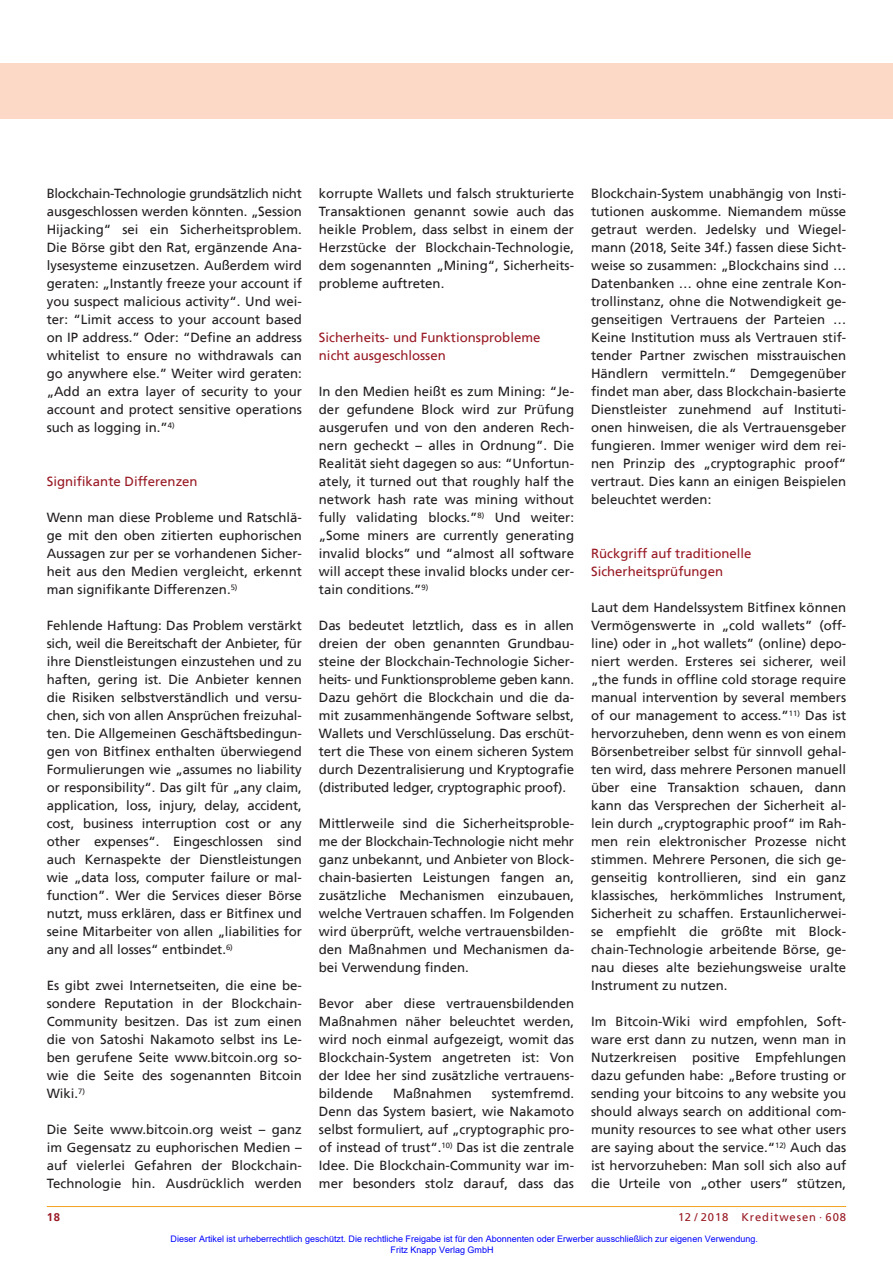
<style>
.page{position:relative;width:893px;height:1263px;background:#fff}
.page>*{position:absolute;margin:0;border:0;box-sizing:border-box;transform-origin:0 0}
.t1{font:13.2px/18px "Frutiger";color:#231f20;text-align:justify}
.t2{font:13.2px/18px "Frutiger";color:#981a26}
.t3{font:11.25px "Frutiger";letter-spacing:.08em;color:#981a26}
.t4{font:700 11.25px "Frutiger";color:#981a26}
.t5{font:9px/10.8px "Arial";color:#00f}
</style>
<div class="page">
<hr style="left:47px;top:1206px;width:799px;height:1px;background:#f1a31e">
<div style="left:0;top:64px;width:893px;height:55px;background:#fcd9c7"></div>
<p class="t1" style="left:47px;top:185px;width:257px">Blockchain-Technologie grundsätzlich nicht ausgeschlossen werden könnten. „Session Hijacking“ sei ein Sicherheitsproblem.<br>Die Börse gibt den Rat, ergänzende Ana&shy;lysesysteme einzusetzen. Außerdem wird geraten: „Instantly freeze your account if you suspect malicious activity“. Und wei&shy;ter: “Limit access to your account based on IP address.” Oder: “Define an address whitelist to ensure no withdrawals can go anywhere else.” Weiter wird geraten: „Add an extra layer of security to your account and protect sensitive operations such as logging in.”<sup>4)</sup></p>
<p class="t2" style="left:47px;top:473px;width:152px">Signifikante Differenzen</p>
<p class="t1" style="left:47px;top:509px;width:257px">Wenn man diese Probleme und Ratschlä&shy;ge mit den oben zitierten euphorischen Aussagen zur per se vorhandenen Sicher&shy;heit aus den Medien vergleicht, erkennt man signifikante Differenzen.<sup>5)</sup></p>
<p class="t1" style="left:47px;top:617px;width:257px">Fehlende Haftung: Das Problem verstärkt sich, weil die Bereitschaft der Anbieter, für ihre Dienstleistungen einzustehen und zu haften, gering ist. Die Anbieter kennen die Risiken selbstverständlich und versu&shy;chen, sich von allen Ansprüchen freizuhal&shy;ten. Die Allgemeinen Geschäftsbedingun&shy;gen von Bitfinex enthalten überwiegend Formulierungen wie „assumes no liability or responsibility“. Das gilt für „any claim, application, loss, injury, delay, accident, cost, business interruption cost or any other expenses“. Eingeschlossen sind auch Kernaspekte der Dienstleistungen wie „data loss, computer failure or mal&shy;function”. Wer die Services dieser Börse nutzt, muss erklären, dass er Bitfinex und seine Mitarbeiter von allen „liabilities for any and all losses“ entbindet.<sup>6)</sup></p>
<p class="t1" style="left:47px;top:977px;width:257px">Es gibt zwei Internetseiten, die eine be&shy;sondere Reputation in der Blockchain-Community besitzen. Das ist zum einen die von Satoshi Nakamoto selbst ins Le&shy;ben gerufene Seite www.bitcoin.org so&shy;wie die Seite des sogenannten Bitcoin Wiki.<sup>7)</sup></p>
<p class="t1" style="left:47px;top:1121px;width:257px">Die Seite www.bitcoin.org weist – ganz im Gegensatz zu euphorischen Medien – auf vielerlei Gefahren der Blockchain-Technologie hin. Ausdrücklich werden</p>
<p class="t1" style="left:319px;top:185px;width:257px">korrupte Wallets und falsch strukturierte Transaktionen genannt sowie auch das heikle Problem, dass selbst in einem der Herzstücke der Blockchain-Technologie, dem sogenannten „Mining“, Sicherheits&shy;probleme auftreten.</p>
<p class="t2" style="left:319px;top:329px;width:223px">Sicherheits- und Funktionsprobleme nicht ausgeschlossen</p>
<p class="t1" style="left:319px;top:383px;width:257px">In den Medien heißt es zum Mining: “Je&shy;der gefundene Block wird zur Prüfung ausgerufen und von den anderen Rech&shy;nern gecheckt – alles in Ordnung”. Die Realität sieht dagegen so aus: “Unfortun&shy;ately, it turned out that roughly half the network hash rate was mining without fully validating blocks.”<sup>8)</sup> Und weiter: „Some miners are currently generating invalid blocks” und “almost all software will accept these invalid blocks under cer&shy;tain conditions.”<sup>9)</sup></p>
<p class="t1" style="left:319px;top:617px;width:257px">Das bedeutet letztlich, dass es in allen dreien der oben genannten Grundbau&shy;steine der Blockchain-Technologie Sicher&shy;heits- und Funktionsprobleme geben kann.<br>Dazu gehört die Blockchain und die da&shy;mit zusammenhängende Software selbst, Wallets und Verschlüsselung. Das erschüt&shy;tert die These von einem sicheren System durch Dezentralisierung und Kryptografie (distributed ledger, cryptographic proof).</p>
<p class="t1" style="left:319px;top:815px;width:257px">Mittlerweile sind die Sicherheitsproble&shy;me der Blockchain-Technologie nicht mehr ganz unbekannt, und Anbieter von Block&shy;chain-basierten Leistungen fangen an, zusätzliche Mechanismen einzubauen, welche Vertrauen schaffen. Im Folgenden wird überprüft, welche vertrauensbilden&shy;den Maßnahmen und Mechanismen da&shy;bei Verwendung finden.</p>
<p class="t1" style="left:319px;top:995px;width:257px">Bevor aber diese vertrauensbildenden Maßnahmen näher beleuchtet werden, wird noch einmal aufgezeigt, womit das Blockchain-System angetreten ist: Von der Idee her sind zusätzliche vertrauens&shy;bildende</p>
<p class="t1" style="left:319px;top:1085px;width:257px;text-indent:173px">systemfremd.<br>Denn das System basiert, wie Nakamoto selbst formuliert, auf „cryptographic pro&shy;of instead of trust“.<sup>10)</sup> Das ist die zentrale Idee. Die Blockchain-Community war im&shy;mer besonders stolz darauf, dass das</p>
<p class="t1" style="left:393px;top:1085px;width:80px">Maßnahmen</p>
<p class="t1" style="left:591px;top:185px;width:257px">Blockchain-System unabhängig von Insti&shy;tutionen auskomme. Niemandem müsse getraut werden. Jedelsky und Wiegel&shy;mann (2018, Seite 34f.) fassen diese Sicht&shy;weise so zusammen: „Blockchains sind … Datenbanken … ohne eine zentrale Kon&shy;trollinstanz, ohne die Notwendigkeit ge&shy;genseitigen Vertrauens der Parteien … Keine Institution muss als Vertrauen stif&shy;tender Partner zwischen misstrauischen Händlern vermitteln.“ Demgegenüber findet man aber, dass Blockchain-basierte Dienstleister zunehmend auf Instituti&shy;onen hinweisen, die als Vertrauensgeber fungieren. Immer weniger wird dem rei&shy;nen Prinzip des „cryptographic proof“ vertraut. Dies kann an einigen Beispielen beleuchtet werden:</p>
<p class="t2" style="left:591px;top:545px;width:162px">Rückgriff auf traditionelle<br>Sicherheitsprüfungen</p>
<p class="t1" style="left:591px;top:599px;width:257px">Laut dem Handelssystem Bitfinex können Vermögenswerte in „cold wallets” (off&shy;line) oder in „hot wallets” (online) depo&shy;niert werden. Ersteres sei sicherer, weil „the funds in offline cold storage require manual intervention by several members of our management to access.”<sup>11)</sup> Das ist hervorzuheben, denn wenn es von einem Börsenbetreiber selbst für sinnvoll gehal&shy;ten wird, dass mehrere Personen manuell über eine Transaktion schauen, dann kann das Versprechen der Sicherheit al&shy;lein durch „cryptographic proof“ im Rah&shy;men rein elektronischer Prozesse nicht stimmen. Mehrere Personen, die sich ge&shy;genseitig kontrollieren, sind ein ganz klassisches, herkömmliches Instrument, Sicherheit zu schaffen. Erstaunlicherwei&shy;se empfiehlt die größte mit Block&shy;chain-Technologie arbeitende Börse, ge&shy;nau dieses alte beziehungsweise uralte Instrument zu nutzen.</p>
<p class="t1" style="left:591px;top:1013px;width:257px">Im Bitcoin-Wiki wird empfohlen, Soft&shy;ware erst dann zu nutzen, wenn man in Nutzerkreisen positive Empfehlungen dazu gefunden habe: „Before trusting or sending your bitcoins to any website you should always search on additional com&shy;munity resources to see what other users are saying about the service.“<sup>12)</sup> Auch das ist hervorzuheben: Man soll sich also auf die Urteile von „other users” stützen,</p>
<p class="t4" style="left:47px;top:1211px;width:15px">18</p>
<p class="t3" style="left:678px;top:1211px;width:170px">12 / 2018 Kreditwesen · 608</p>
<p class="t5" style="left:391px;top:1233px;width:369px;text-indent:-220px">Dieser Artikel ist urheberrechtlich geschützt. Die rechtliche Freigabe ist für den Abonnenten oder Erwerber ausschließlich zur eigenen Verwendung.<br>Fritz Knapp Verlag GmbH</p>
</div>
